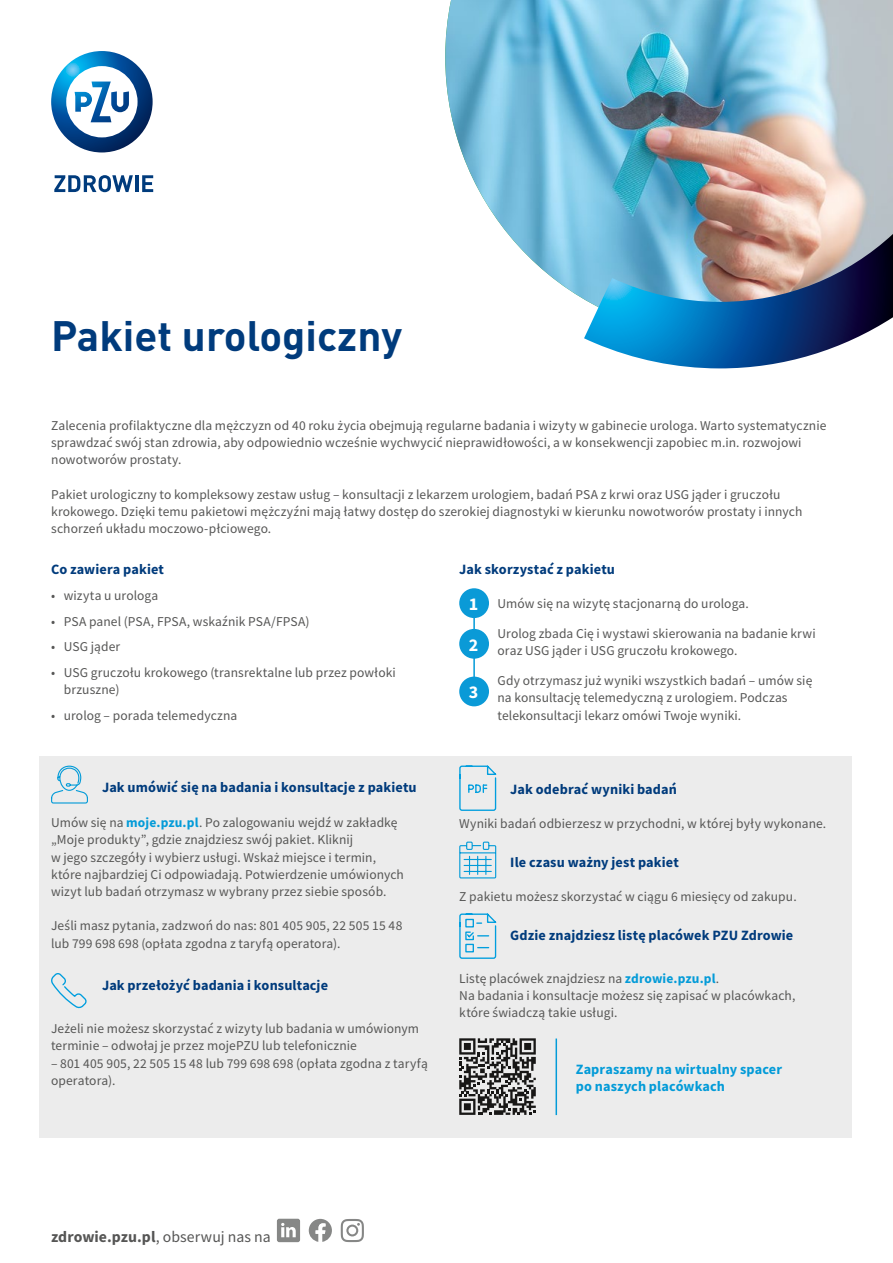
<style>
.page{position:relative;width:893px;height:1263px;background:#fff}
.page>*{position:absolute;margin:0;border:0;box-sizing:border-box;transform-origin:0 0}
.t1{font:700 42px "DIN Pro Pl";color:#003b7c}
.t2{font:700 18px "Source Sans Pro";color:#fff}
.t3{font:700 15.75px "Source Sans Pro";letter-spacing:.005em;color:#565655}
.t4{font:700 14.25px "Source Sans Pro";letter-spacing:.01em;color:#003b7c}
.t5{font:700 14.25px/17.2px "Source Sans Pro";letter-spacing:.01em;color:#039bd8}
.t6{font:13.5px/17.2px "Source Sans Pro";letter-spacing:.005em;color:#565655}
.s1{font-weight:700;color:#039bd8}
.s2{font-weight:700;font-size:18px;color:#fff}
.s3{font-weight:400}
</style>
<div class="page">
<img style="left:445px;top:0;width:448px;height:300px">
<div style="left:40px;top:756px;width:812px;height:381px;background:#ececec"></div>
<svg style="left:51px;top:51px;width:102px;height:101px"></svg>
<svg style="left:54px;top:175px;width:79px;height:17px"></svg>
<hr style="left:135px;top:175px;width:3px;height:17px;background:#003b7c">
<svg style="left:142px;top:175px;width:11px;height:17px"></svg>
<hr style="left:473px;top:598px;width:2px;height:104px;background:#039bd8">
<div style="left:459px;top:588px;width:30px;height:30px;background:#0a9ad7;border-radius:50%"></div>
<div style="left:459px;top:629px;width:30px;height:30px;background:#0a9ad7;border-radius:50%"></div>
<div style="left:459px;top:677px;width:30px;height:29px;background:#0a9ad7;border-radius:50%"></div>
<svg style="left:51px;top:765px;width:37px;height:39px"></svg>
<svg style="left:51px;top:973px;width:36px;height:36px"></svg>
<svg style="left:459px;top:765px;width:38px;height:46px"></svg>
<svg style="left:459px;top:841px;width:38px;height:38px"></svg>
<svg style="left:459px;top:913px;width:38px;height:46px"></svg>
<svg style="left:584px;top:234px;width:309px;height:134px;background:#5b85a7"></svg>
<hr style="left:556px;top:1038px;width:1px;height:77px;background:#039bd8">
<svg style="left:459px;top:1038px;width:77px;height:77px"></svg>
<div style="left:277px;top:1219px;width:23px;height:23px;background:#868786;border-radius:2px"></div>
<svg style="left:281px;top:1223px;width:15px;height:14px"></svg>
<svg style="left:341px;top:1219px;width:23px;height:23px"></svg>
<svg style="left:309px;top:1219px;width:23px;height:23px"></svg>
<h1 class="t1" style="left:51px;top:308px;width:353px">Pakiet urologiczny</h1>
<p class="t6" style="left:51px;top:417px;width:777px">Zalecenia profilaktyczne dla mężczyzn od 40 roku życia obejmują regularne badania i wizyty w gabinecie urologa. Warto systematycznie sprawdzać swój stan zdrowia, aby odpowiednio wcześnie wychwycić nieprawidłowości, a w konsekwencji zapobiec m.in. rozwojowi nowotworów prostaty.</p>
<p class="t6" style="left:51px;top:485px;width:753px">Pakiet urologiczny to kompleksowy zestaw usług – konsultacji z lekarzem urologiem, badań PSA z krwi oraz USG jąder i gruczołu krokowego. Dzięki temu pakietowi mężczyźni mają łatwy dostęp do szerokiej diagnostyki w kierunku nowotworów prostaty i innych schorzeń układu moczowo-płciowego.</p>
<p class="t4" style="left:51px;top:560px;width:114px">Co zawiera pakiet</p>
<p class="t6" style="left:51px;top:587px;width:109px">• wizyta u urologa</p>
<p class="t6" style="left:51px;top:612px;width:260px">• PSA panel (PSA, FPSA, wskaźnik PSA/FPSA)</p>
<p class="t6" style="left:51px;top:638px;width:71px">• USG jąder</p>
<p class="t6" style="left:64px;top:664px;width:334px;text-indent:-13px">• USG gruczołu krokowego (transrektalne lub przez powłoki brzuszne)</p>
<p class="t6" style="left:51px;top:707px;width:188px">• urolog – porada telemedyczna</p>
<p class="t4" style="left:102px;top:778px;width:316px">Jak umówić się na badania i konsultacje z pakietu</p>
<p class="t6" style="left:51px;top:814px;width:354px">Umów się na <span class="s1">moje.pzu.pl</span>. Po zalogowaniu wejdź w zakładkę „Moje produkty”, gdzie znajdziesz swój pakiet. Kliknij<br>w jego szczegóły i wybierz usługi. Wskaż miejsce i termin, które najbardziej Ci odpowiadają. Potwierdzenie umówionych wizyt lub badań otrzymasz w wybrany przez siebie sposób.</p>
<p class="t6" style="left:51px;top:917px;width:353px">Jeśli masz pytania, zadzwoń do nas: 801 405 905, 22 505 15 48 lub 799 698 698 (opłata zgodna z taryfą operatora).</p>
<p class="t4" style="left:102px;top:976px;width:228px">Jak przełożyć badania i konsultacje</p>
<p class="t6" style="left:51px;top:1020px;width:370px">Jeżeli nie możesz skorzystać z wizyty lub badania w umówionym terminie – odwołaj je przez mojePZU lub telefonicznie</p>
<p class="t6" style="left:51px;top:1054px;width:378px">– 801 405 905, 22 505 15 48 lub 799 698 698 (opłata zgodna z taryfą operatora).</p>
<p class="t4" style="left:459px;top:559px;width:157px">Jak skorzystać z pakietu</p>
<p class="t6" style="left:469px;top:595px;width:282px"><span class="s2">1</span> Umów się na wizytę stacjonarną do urologa.</p>
<h2 class="t2" style="left:469px;top:632px;width:11px">2</h2>
<p class="t6" style="left:497px;top:625px;width:320px">Urolog zbada Cię i wystawi skierowania na badanie krwi oraz USG jąder i USG gruczołu krokowego.</p>
<h2 class="t2" style="left:469px;top:680px;width:11px">3</h2>
<p class="t6" style="left:497px;top:672px;width:316px">Gdy otrzymasz już wyniki wszystkich badań – umów się na konsultację telemedyczną z urologiem. Podczas telekonsultacji lekarz omówi Twoje wyniki.</p>
<p class="t4" style="left:510px;top:779px;width:168px">Jak odebrać wyniki badań</p>
<p class="t6" style="left:459px;top:815px;width:369px">Wyniki badań odbierzesz w przychodni, w której były wykonane.</p>
<p class="t4" style="left:510px;top:852px;width:170px">Ile czasu ważny jest pakiet</p>
<p class="t6" style="left:459px;top:888px;width:339px">Z pakietu możesz skorzystać w ciągu 6 miesięcy od zakupu.</p>
<p class="t4" style="left:510px;top:925px;width:284px">Gdzie znajdziesz listę placówek PZU Zdrowie</p>
<p class="t6" style="left:459px;top:969px;width:338px">Listę placówek znajdziesz na <span class="s1">zdrowie.pzu.pl</span>.<br>Na badania i konsultacje możesz się zapisać w placówkach, które świadczą takie usługi.</p>
<p class="t5" style="left:576px;top:1060px;width:208px">Zapraszamy na wirtualny spacer po naszych placówkach</p>
<p class="t3" style="left:51px;top:1226px;width:221px">zdrowie.pzu.pl<span class="s3">, obserwuj nas na</span></p>
</div>
